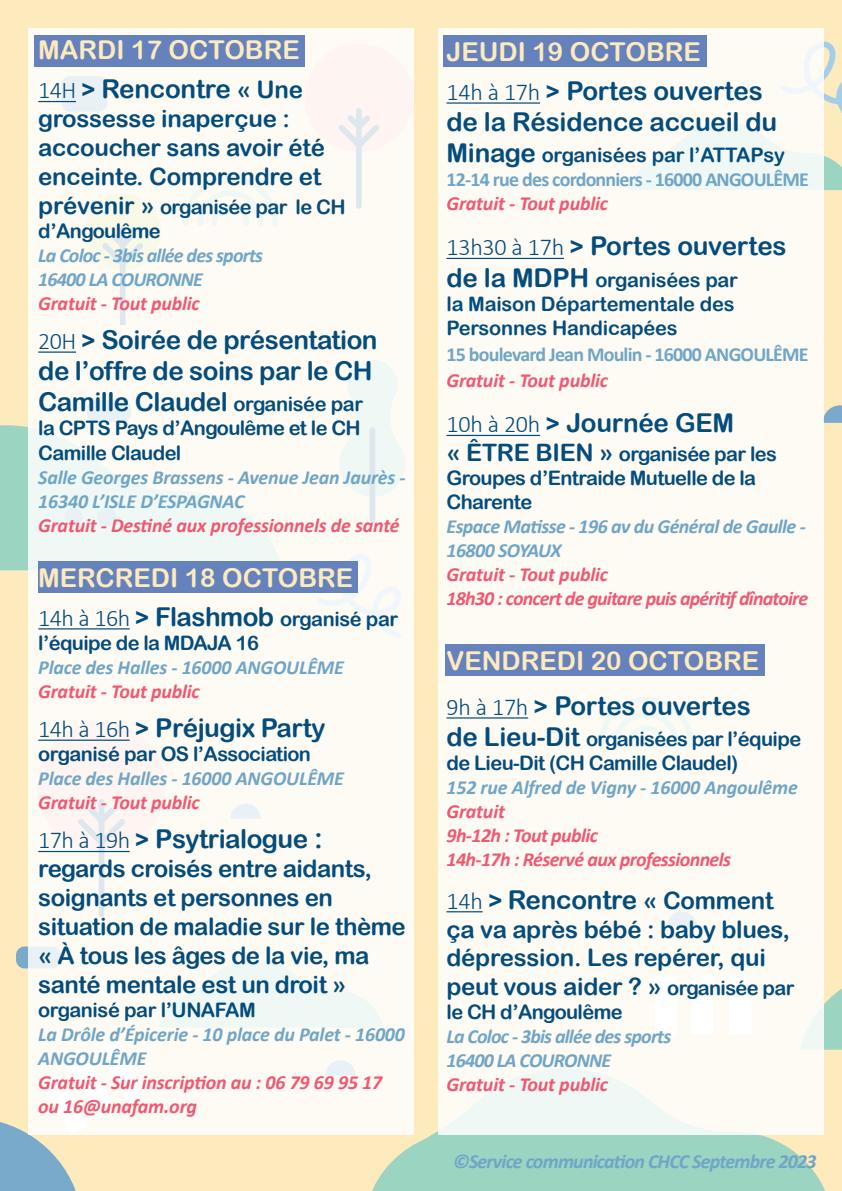
<style>
.page{position:relative;width:842px;height:1191px;background:#fdeabd}
.page>*{position:absolute;margin:0;border:0;box-sizing:border-box;transform-origin:0 0}
.t1{font:26px/31.2px "Arial Rounded MT Bold";letter-spacing:-.02em;color:#044c7c}
.t2{font:26px "Arial Rounded MT Bold";color:#fdeabd}
.t3{font:24px/28.8px "Arial Rounded MT Bold";letter-spacing:-.02em;color:#044c7c}
.t4{font:20px/24px "Arial Rounded MT Bold";letter-spacing:-.03em;color:#044c7c}
.t5{font:italic 700 20px/24px "Calibri";letter-spacing:-.015em;color:#6fa5c7}
.t6{font:italic 700 20px/24px "Calibri";letter-spacing:-.01em;color:#f05871}
.t7{font:italic 700 20px "Calibri";letter-spacing:-.04em;color:#6fa5c7}
.t8{font:20px/24px "Arial Rounded MT Bold";letter-spacing:-.01em;color:#044c7c}
.t9{font:700 20px "Calibri";letter-spacing:-.04em;color:#6fa5c7}
.t10{font:italic 700 20px "Calibri";letter-spacing:-.03em;color:#f05871}
.t11{font:italic 700 20px "Calibri";letter-spacing:-.04em;color:#f05871}
.s1{font-family:"Calibri";font-weight:300;font-size:24px}
.s2{font-size:24px}
.s3{font-size:20px}
.s4{font-size:26px}
.s5{font-size:28px}
.s6{font-family:"Calibri";font-weight:300}
</style>
<div class="page">
<svg style="left:372px;top:1068px;width:453px;height:123px;fill:#9cd4c2"></svg>
<svg style="left:823px;top:405px;width:19px;height:18px"></svg>
<svg style="left:823px;top:904px;width:19px;height:145px"></svg>
<div style="left:0;top:425px;width:28px;height:145px;background:#9cd4c2"></div>
<svg style="left:0;top:1122px;width:76px;height:69px"></svg>
<div style="left:16px;top:946px;width:44px;height:22px;background:#79a9cb;border-radius:8px"></div>
<svg style="left:823px;top:41px;width:19px;height:149px"></svg>
<div style="left:28px;top:28px;width:386px;height:1107px;background:linear-gradient(to right,#fbf9f4,#fdfaf4)"></div>
<div style="left:438px;top:28px;width:385px;height:1107px;background:#fefbf4"></div>
<div style="left:34px;top:35px;width:271px;height:31px;background:#6682bc"></div>
<div style="left:38px;top:562px;width:320px;height:31px;background:#6682bc"></div>
<div style="left:443px;top:35px;width:264px;height:31px;background:#6682bc"></div>
<div style="left:445px;top:645px;width:320px;height:31px;background:#6682bc"></div>
<hr style="left:38px;top:101px;width:38px;height:1px;background:#044c7c">
<hr style="left:38px;top:351px;width:38px;height:2px;background:#044c7c">
<hr style="left:38px;top:628px;width:92px;height:1px;background:#044c7c">
<hr style="left:38px;top:739px;width:92px;height:2px;background:#044c7c">
<hr style="left:38px;top:851px;width:92px;height:1px;background:#044c7c">
<hr style="left:446px;top:102px;width:94px;height:2px;background:#044c7c">
<hr style="left:446px;top:258px;width:118px;height:1px;background:#044c7c">
<hr style="left:446px;top:435px;width:94px;height:1px;background:#044c7c">
<hr style="left:446px;top:717px;width:82px;height:1px;background:#044c7c">
<hr style="left:446px;top:911px;width:37px;height:1px;background:#044c7c">
<p class="t2" style="left:38px;top:35px;width:263px">MARDI 17 OCTOBRE</p>
<p class="t1" style="left:38px;top:73px;width:266px"><span class="s1">14H</span> <span class="s2">&gt;</span> Rencontre <span class="s2">« Une</span></p>
<p class="t3" style="left:38px;top:104px;width:288px">grossesse inaperçue : accoucher sans avoir été enceinte. Comprendre et</p>
<p class="t4" style="left:38px;top:194px;width:309px"><span class="s2">prévenir »</span> organisée par le CH d’Angoulême</p>
<p class="t7" style="left:38px;top:241px;width:226px">La Coloc - 3bis allée des sports</p>
<p class="t7" style="left:38px;top:265px;width:166px">16400 LA COURONNE</p>
<p class="t6" style="left:38px;top:290px;width:163px">Gratuit - Tout public</p>
<p class="t1" style="left:38px;top:324px;width:341px"><span class="s1">20H</span> <span class="s2">&gt;</span> Soirée de présentation de l’offre de soins par le CH<br>Camille Claudel <span class="s3">organisée par</span></p>
<p class="t4" style="left:38px;top:416px;width:324px">la CPTS Pays d’Angoulême et le CH<br>Camille Claudel</p>
<p class="t5" style="left:38px;top:464px;width:369px">Salle Georges Brassens - Avenue Jean Jaurès -<br>16340 L’ISLE D’ESPAGNAC</p>
<p class="t6" style="left:38px;top:512px;width:363px">Gratuit - Destiné aux professionnels de santé</p>
<p class="t2" style="left:38px;top:562px;width:316px">MERCREDI 18 OCTOBRE</p>
<p class="t4" style="left:38px;top:606px;width:361px"><span class="s1">14h à 16h</span> <span class="s2">&gt;</span> <span class="s4">Flashmob</span> organisé par l’équipe de la MDAJA 16</p>
<p class="t5" style="left:38px;top:654px;width:307px">Place des Halles - 16000 ANGOULÊME</p>
<p class="t6" style="left:38px;top:678px;width:163px">Gratuit - Tout public</p>
<p class="t1" style="left:38px;top:712px;width:289px"><span class="s1">14h à 16h</span> <span class="s2">&gt;</span> Préjugix Party</p>
<p class="t4" style="left:38px;top:742px;width:274px">organisé par OS l’Association</p>
<p class="t5" style="left:38px;top:766px;width:307px">Place des Halles - 16000 ANGOULÊME</p>
<p class="t6" style="left:38px;top:790px;width:163px">Gratuit - Tout public</p>
<p class="t1" style="left:38px;top:823px;width:286px"><span class="s1">17h à 19h</span> <span class="s2">&gt;</span> Psytrialogue <span class="s5">:</span></p>
<p class="t3" style="left:38px;top:854px;width:369px">regards croisés entre aidants, soignants et personnes en situation de maladie sur le thème « À tous les âges de la vie, ma santé mentale est un droit »</p>
<p class="t4" style="left:38px;top:997px;width:219px">organisé par l’UNAFAM</p>
<p class="t5" style="left:38px;top:1021px;width:368px">La Drôle d’Épicerie - 10 place du Palet - 16000<br>ANGOULÊME</p>
<p class="t6" style="left:38px;top:1069px;width:346px">Gratuit - Sur inscription au : 06 79 69 95 17 ou 16@unafam.org</p>
<p class="t2" style="left:446px;top:36px;width:256px">JEUDI 19 OCTOBRE</p>
<p class="t1" style="left:446px;top:75px;width:318px"><span class="s1">14h à 17h</span> <span class="s2">&gt;</span> Portes ouvertes</p>
<p class="t1" style="left:446px;top:106px;width:332px">de la Résidence accueil du</p>
<p class="t8" style="left:446px;top:143px;width:340px"><span class="s4">Minage</span> organisées par l’ATTAPsy</p>
<p class="t9" style="left:446px;top:166px;width:364px">12-14 rue des cordonniers - 16000 ANGOULÊME</p>
<p class="t6" style="left:446px;top:191px;width:163px">Gratuit - Tout public</p>
<p class="t1" style="left:446px;top:230px;width:342px"><span class="s1">13h30 à 17h</span> <span class="s2">&gt;</span> Portes ouvertes</p>
<p class="t8" style="left:446px;top:267px;width:293px"><span class="s4">de la MDPH</span> organisées par la Maison Départementale des<br>Personnes Handicapées</p>
<p class="t9" style="left:446px;top:340px;width:364px">15 boulevard Jean Moulin - 16000 ANGOULÊME</p>
<p class="t6" style="left:446px;top:368px;width:163px">Gratuit - Tout public</p>
<p class="t1" style="left:446px;top:407px;width:289px"><span class="s1">10h à 20h</span> <span class="s2">&gt;</span> Journée GEM</p>
<p class="t4" style="left:446px;top:442px;width:332px"><span class="s2">« ÊTRE BIEN »</span> organisée par les<br>Groupes d’Entraide Mutuelle de la<br>Charente</p>
<p class="t5" style="left:446px;top:514px;width:361px">Espace Matisse - 196 av du Général de Gaulle -<br>16800 SOYAUX</p>
<p class="t6" style="left:446px;top:562px;width:163px">Gratuit - Tout public</p>
<p class="t11" style="left:446px;top:584px;width:363px">18h30 : concert de guitare puis apéritif dînatoire</p>
<p class="t2" style="left:446px;top:645px;width:314px">VENDREDI 20 OCTOBRE</p>
<p class="t1" style="left:446px;top:689px;width:306px"><span class="s1">9h à 17h</span> <span class="s2">&gt;</span> Portes ouvertes</p>
<p class="t4" style="left:446px;top:726px;width:356px"><span class="s4">de Lieu-Dit</span> organisées par l’équipe de Lieu-Dit (CH Camille Claudel)</p>
<p class="t5" style="left:446px;top:775px;width:353px">152 rue Alfred de Vigny - 16000 Angoulême</p>
<p class="t6" style="left:446px;top:799px;width:60px">Gratuit</p>
<p class="t10" style="left:446px;top:821px;width:153px">9h-12h : Tout public</p>
<p class="t10" style="left:446px;top:845px;width:286px">14h-17h : Réservé aux professionnels</p>
<p class="t3" style="left:446px;top:885px;width:349px"><span class="s6">14h</span> &gt; <span class="s4">Rencontre</span> « Comment ça va après bébé : baby blues, dépression. Les repérer, qui peut vous aider ? » <span class="s3">organisée par</span></p>
<p class="t4" style="left:446px;top:999px;width:178px">le CH d’Angoulême</p>
<p class="t7" style="left:446px;top:1022px;width:226px">La Coloc - 3bis allée des sports</p>
<p class="t7" style="left:446px;top:1046px;width:166px">16400 LA COURONNE</p>
<p class="t6" style="left:446px;top:1071px;width:163px">Gratuit - Tout public</p>
<p class="t7" style="left:453px;top:1147px;width:365px">©Service communication CHCC Septembre 2023</p>
</div>
